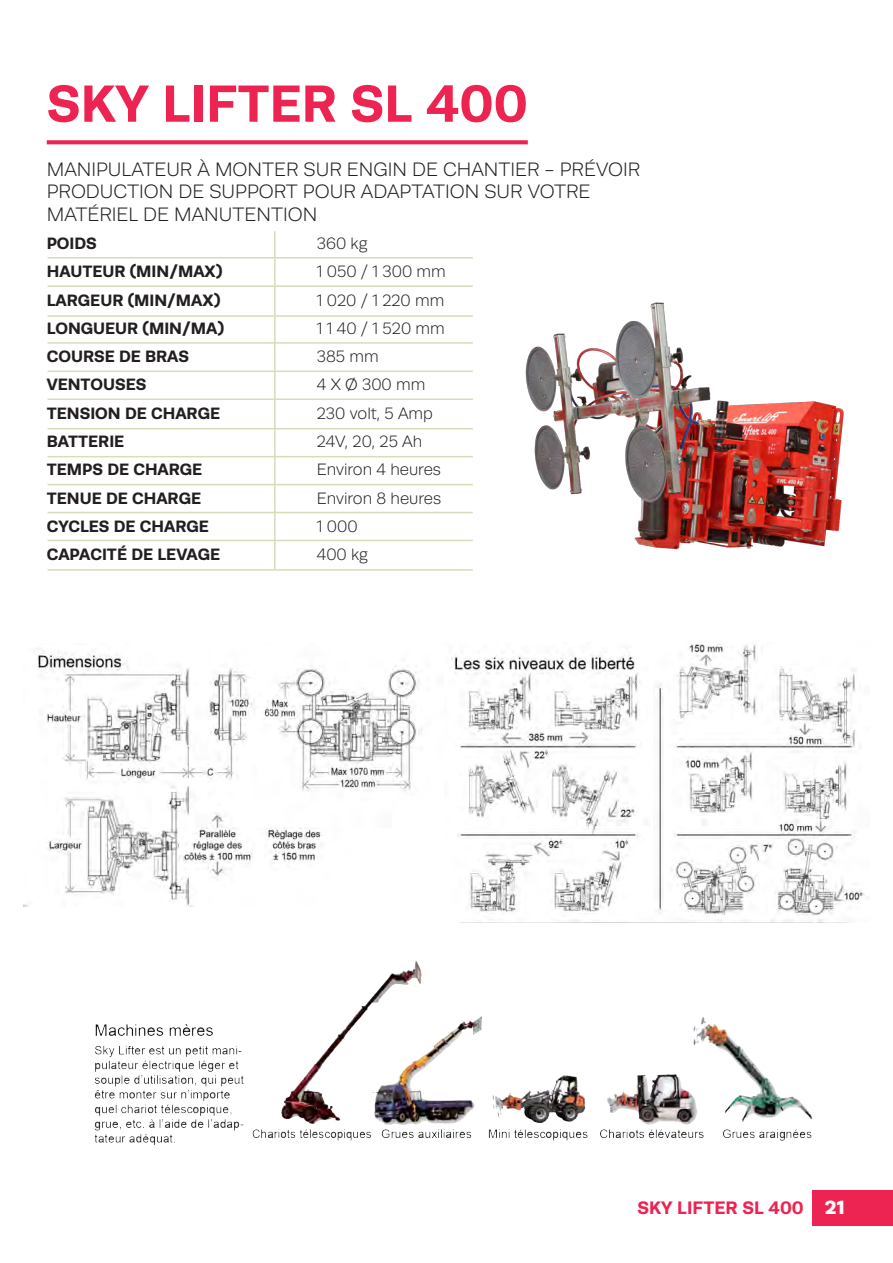
<style>
.page{position:relative;width:893px;height:1263px;background:#fff}
.page>*{position:absolute;margin:0;border:0;box-sizing:border-box;transform-origin:0 0}
.Product_Description{font:700 52.5px "Runda";color:#ed2452}
.Product_Description-2{font:300 19.5px/22.5px "Runda";color:#231f20}
.t1{font:900 19.2px "Runda";color:#fff}
.t2{font:700 18.15px "Runda";color:#ed2452}
.Product_Description-3{font:700 16.5px "Runda";color:#231f20}
.Product_Description-4{font:300 16.5px "Runda";color:#231f20}
</style>
<div class="page">
<div style="left:812px;top:1190px;width:81px;height:35px;background:#ed2452"></div>
<svg style="left:47px;top:140px;width:481px;height:4px;background:#ee315c"></svg>
<img style="left:23px;top:648px;width:399px;height:258px">
<img style="left:451px;top:643px;width:414px;height:279px">
<img style="left:94px;top:961px;width:719px;height:185px">
<img style="left:525px;top:302px;width:319px;height:248px">
<hr style="left:274px;top:231px;width:2px;height:339px;background:#d6ddb8">
<hr style="left:48px;top:257px;width:425px;height:1px;background:#d6ddb8">
<hr style="left:48px;top:285px;width:425px;height:2px;background:#d6ddb8">
<hr style="left:48px;top:315px;width:425px;height:2px;background:#d6ddb8">
<hr style="left:48px;top:342px;width:425px;height:2px;background:#d6ddb8">
<hr style="left:48px;top:371px;width:425px;height:1px;background:#d6ddb8">
<hr style="left:48px;top:398px;width:425px;height:2px;background:#d6ddb8">
<hr style="left:48px;top:428px;width:425px;height:1px;background:#d6ddb8">
<hr style="left:48px;top:456px;width:425px;height:1px;background:#d6ddb8">
<hr style="left:48px;top:484px;width:425px;height:1px;background:#d6ddb8">
<hr style="left:48px;top:512px;width:425px;height:1px;background:#d6ddb8">
<hr style="left:48px;top:540px;width:425px;height:1px;background:#d6ddb8">
<hr style="left:48px;top:569px;width:425px;height:2px;background:#d6ddb8">
<p class="Product_Description" style="left:47px;top:72px;width:483px">SKY LIFTER SL 400</p>
<p class="Product_Description-2" style="left:47px;top:158px;width:595px">MANIPULATEUR À MONTER SUR ENGIN DE CHANTIER - PRÉVOIR<br>PRODUCTION DE SUPPORT POUR ADAPTATION SUR VOTRE<br>MATÉRIEL DE MANUTENTION</p>
<p class="Product_Description-3" style="left:47px;top:233px;width:52px">POIDS</p>
<p class="Product_Description-4" style="left:317px;top:234px;width:52px">360 kg</p>
<p class="Product_Description-3" style="left:47px;top:262px;width:177px">HAUTEUR (MIN/MAX)</p>
<p class="Product_Description-4" style="left:317px;top:263px;width:130px">1 050 / 1 300 mm</p>
<p class="Product_Description-3" style="left:47px;top:290px;width:175px">LARGEUR (MIN/MAX)</p>
<p class="Product_Description-4" style="left:317px;top:291px;width:129px">1 020 / 1 220 mm</p>
<p class="Product_Description-3" style="left:47px;top:318px;width:179px">LONGUEUR (MIN/MA)</p>
<p class="Product_Description-4" style="left:317px;top:319px;width:129px">1 1 40 / 1 520 mm</p>
<p class="Product_Description-3" style="left:47px;top:347px;width:144px">COURSE DE BRAS</p>
<p class="Product_Description-4" style="left:317px;top:348px;width:63px">385 mm</p>
<p class="Product_Description-3" style="left:47px;top:375px;width:101px">VENTOUSES</p>
<p class="Product_Description-4" style="left:317px;top:376px;width:110px">4 X Ø 300 mm</p>
<p class="Product_Description-3" style="left:47px;top:403px;width:175px">TENSION DE CHARGE</p>
<p class="Product_Description-4" style="left:317px;top:404px;width:118px">230 volt, 5 Amp</p>
<p class="Product_Description-3" style="left:47px;top:432px;width:79px">BATTERIE</p>
<p class="Product_Description-4" style="left:317px;top:433px;width:107px">24V, 20, 25 Ah</p>
<p class="Product_Description-3" style="left:47px;top:460px;width:157px">TEMPS DE CHARGE</p>
<p class="Product_Description-4" style="left:317px;top:461px;width:126px">Environ 4 heures</p>
<p class="Product_Description-3" style="left:47px;top:488px;width:156px">TENUE DE CHARGE</p>
<p class="Product_Description-4" style="left:317px;top:489px;width:126px">Environ 8 heures</p>
<p class="Product_Description-3" style="left:47px;top:517px;width:164px">CYCLES DE CHARGE</p>
<p class="Product_Description-4" style="left:317px;top:518px;width:42px">1 000</p>
<p class="Product_Description-3" style="left:47px;top:545px;width:175px">CAPACITÉ DE LEVAGE</p>
<p class="Product_Description-4" style="left:317px;top:546px;width:53px">400 kg</p>
<p class="t2" style="left:637px;top:1197px;width:168px">SKY LIFTER SL 400</p>
<p class="t1" style="left:825px;top:1196px;width:21px">21</p>
</div>
